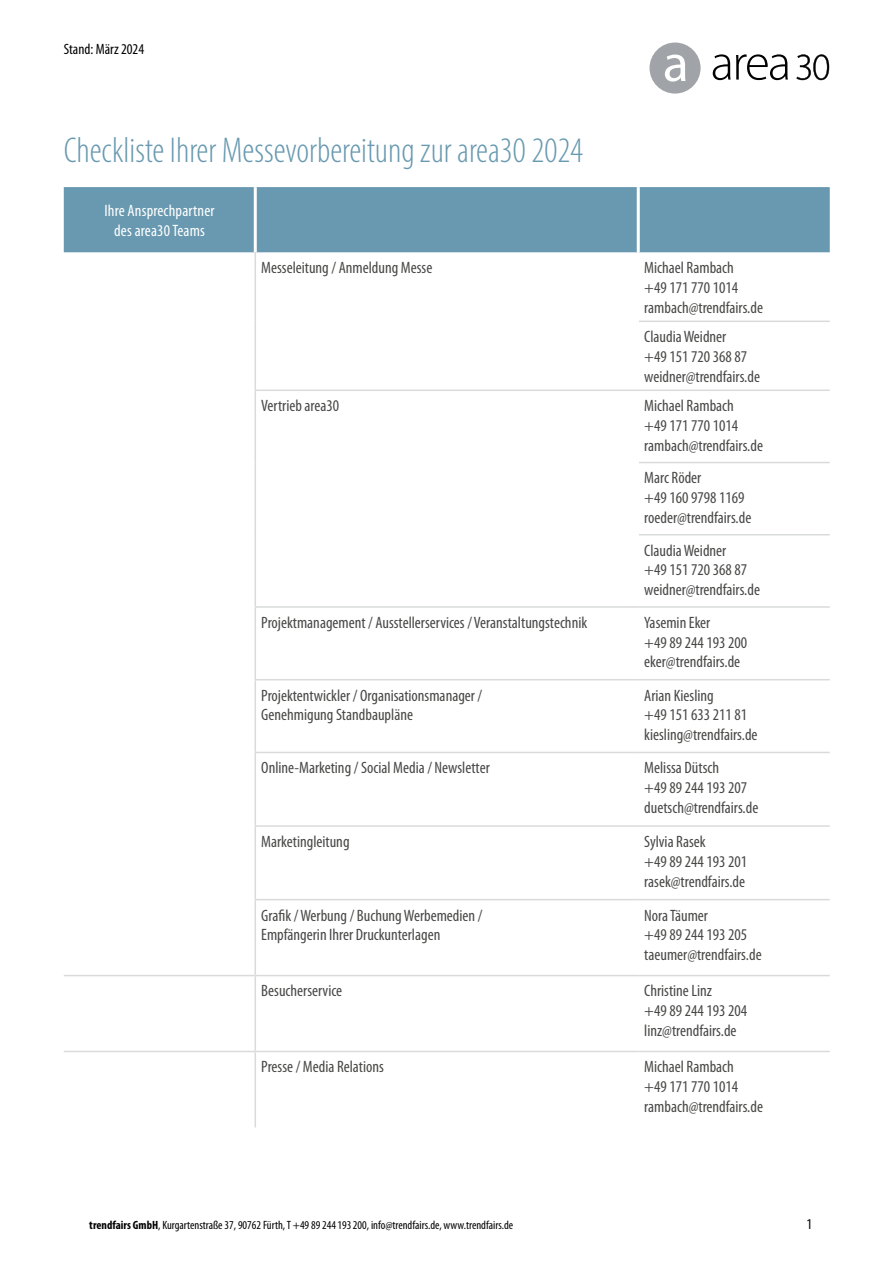
<style>
.page{position:relative;width:893px;height:1263px;background:#fff}
.page>*{position:absolute;margin:0;border:0;box-sizing:border-box;transform-origin:0 0}
.t1{font:300 condensed 36px "Myriad Pro";color:#6899b0}
.t2{font:condensed 16.5px/19.8px "Myriad Pro";color:#484847}
.t3{font:condensed 16.5px/19.8px "Myriad Pro";letter-spacing:.01em;color:#fff;text-align:center}
.t4{font:condensed 15px "Myriad Pro";color:#000}
.t5{font:condensed 12px "Myriad Pro";color:#000}
.s1{font-weight:700}
</style>
<div class="page">
<div style="left:649px;top:43px;width:52px;height:50px;background:#a0a4a8;border-radius:50%"></div>
<svg style="left:665px;top:55px;width:20px;height:27px"></svg>
<svg style="left:713px;top:54px;width:17px;height:26px"></svg>
<svg style="left:736px;top:54px;width:52px;height:26px"></svg>
<svg style="left:796px;top:54px;width:33px;height:26px"></svg>
<div style="left:64px;top:187px;width:766px;height:65px;background:#6899b0"></div>
<hr style="left:64px;top:1051px;width:191px;height:1px;background:#d9dada">
<hr style="left:255px;top:1051px;width:383px;height:1px;background:#d9dada">
<hr style="left:255px;top:1052px;width:1px;height:75px;background:#d9dada">
<hr style="left:638px;top:1051px;width:192px;height:1px;background:#d9dada">
<hr style="left:64px;top:975px;width:191px;height:1px;background:#d9dada">
<hr style="left:639px;top:321px;width:191px;height:1px;background:#d9dada">
<hr style="left:255px;top:389px;width:383px;height:2px;background:#d9dada">
<hr style="left:638px;top:389px;width:192px;height:2px;background:#d9dada">
<hr style="left:639px;top:462px;width:191px;height:1px;background:#d9dada">
<hr style="left:639px;top:534px;width:191px;height:1px;background:#d9dada">
<hr style="left:255px;top:606px;width:383px;height:2px;background:#d9dada">
<hr style="left:638px;top:606px;width:192px;height:2px;background:#d9dada">
<hr style="left:255px;top:679px;width:383px;height:1px;background:#d9dada">
<hr style="left:638px;top:679px;width:192px;height:1px;background:#d9dada">
<hr style="left:255px;top:752px;width:383px;height:1px;background:#d9dada">
<hr style="left:638px;top:752px;width:192px;height:1px;background:#d9dada">
<hr style="left:255px;top:825px;width:383px;height:2px;background:#d9dada">
<hr style="left:638px;top:825px;width:192px;height:2px;background:#d9dada">
<hr style="left:255px;top:899px;width:383px;height:1px;background:#d9dada">
<hr style="left:638px;top:899px;width:192px;height:1px;background:#d9dada">
<hr style="left:255px;top:975px;width:383px;height:1px;background:#d9dada">
<hr style="left:638px;top:975px;width:192px;height:1px;background:#d9dada">
<hr style="left:254px;top:187px;width:3px;height:65px;background:#fff">
<hr style="left:637px;top:187px;width:3px;height:65px;background:#fff">
<hr style="left:255px;top:252px;width:1px;height:69px;background:#d9dada">
<hr style="left:255px;top:321px;width:1px;height:68px;background:#d9dada">
<hr style="left:255px;top:391px;width:1px;height:71px;background:#d9dada">
<hr style="left:255px;top:462px;width:1px;height:73px;background:#d9dada">
<hr style="left:255px;top:535px;width:1px;height:71px;background:#d9dada">
<hr style="left:255px;top:608px;width:1px;height:71px;background:#d9dada">
<hr style="left:255px;top:680px;width:1px;height:72px;background:#d9dada">
<hr style="left:255px;top:753px;width:1px;height:72px;background:#d9dada">
<hr style="left:255px;top:827px;width:1px;height:72px;background:#d9dada">
<hr style="left:255px;top:900px;width:1px;height:75px;background:#d9dada">
<hr style="left:255px;top:976px;width:1px;height:75px;background:#d9dada">
<p class="t4" style="left:64px;top:41px;width:82px">Stand: März 2024</p>
<h1 class="t1" style="left:64px;top:128px;width:521px">Checkliste Ihrer Messevorbereitung zur area30 2024</h1>
<p class="t3" style="left:104px;top:201px;width:112px">Ihre Ansprechpartner des area30 Teams</p>
<p class="t2" style="left:261px;top:258px;width:173px">Messeleitung / Anmeldung Messe</p>
<p class="t2" style="left:644px;top:258px;width:120px">Michael Rambach<br>+49 171 770 1014 rambach@trendfairs.de</p>
<p class="t2" style="left:644px;top:327px;width:117px">Claudia Weidner<br>+49 151 720 368 87 weidner@trendfairs.de</p>
<p class="t2" style="left:261px;top:396px;width:79px">Vertrieb area30</p>
<p class="t2" style="left:644px;top:396px;width:120px">Michael Rambach<br>+49 171 770 1014 rambach@trendfairs.de</p>
<p class="t2" style="left:644px;top:468px;width:109px">Marc Röder<br>+49 160 9798 1169 roeder@trendfairs.de</p>
<p class="t2" style="left:644px;top:541px;width:117px">Claudia Weidner<br>+49 151 720 368 87 weidner@trendfairs.de</p>
<p class="t2" style="left:261px;top:613px;width:327px">Projektmanagement / Ausstellerservices / Veranstaltungstechnik</p>
<p class="t2" style="left:644px;top:613px;width:104px">Yasemin Eker<br>+49 89 244 193 200 eker@trendfairs.de</p>
<p class="t2" style="left:261px;top:686px;width:222px">Projektentwickler / Organisationsmanager /<br>Genehmigung Standbaupläne</p>
<p class="t2" style="left:644px;top:686px;width:115px">Arian Kiesling<br>+49 151 633 211 81 kiesling@trendfairs.de</p>
<p class="t2" style="left:261px;top:758px;width:230px">Online-Marketing / Social Media / Newsletter</p>
<p class="t2" style="left:644px;top:758px;width:116px">Melissa Dütsch<br>+49 89 244 193 207 duetsch@trendfairs.de</p>
<p class="t2" style="left:261px;top:832px;width:90px">Marketingleitung</p>
<p class="t2" style="left:644px;top:832px;width:104px">Sylvia Rasek<br>+49 89 244 193 201 rasek@trendfairs.de</p>
<p class="t2" style="left:261px;top:905px;width:223px">Grafik / Werbung / Buchung Werbemedien /<br>Empfängerin Ihrer Druckunterlagen</p>
<p class="t2" style="left:644px;top:905px;width:119px">Nora Täumer<br>+49 89 244 193 205 taeumer@trendfairs.de</p>
<p class="t2" style="left:261px;top:981px;width:82px">Besucherservice</p>
<p class="t2" style="left:644px;top:981px;width:104px">Christine Linz<br>+49 89 244 193 204 linz@trendfairs.de</p>
<p class="t2" style="left:261px;top:1057px;width:124px">Presse / Media Relations</p>
<p class="t2" style="left:644px;top:1057px;width:120px">Michael Rambach<br>+49 171 770 1014 rambach@trendfairs.de</p>
<p class="t5" style="left:89px;top:1218px;width:425px"><span class="s1">trendfairs GmbH</span>, Kurgartenstraße 37, 90762 Fürth, T +49 89 244193200, info@trendfairs.de, www.trendfairs.de</p>
<p class="t4" style="left:806px;top:1216px;width:7px">1</p>
</div>
